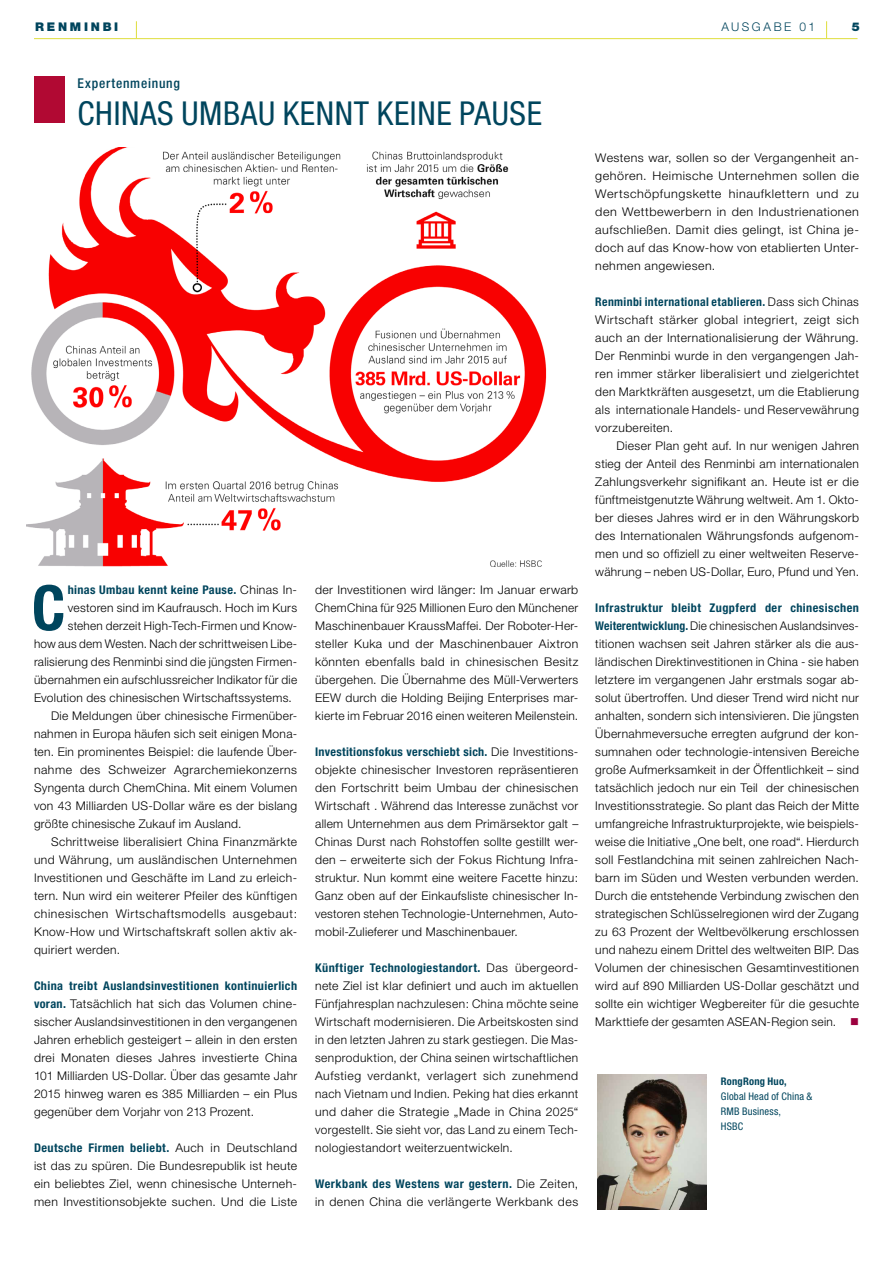
<style>
.page{position:relative;width:893px;height:1263px;background:#fff}
.page>*{position:absolute;margin:0;border:0;box-sizing:border-box;transform-origin:0 0}
.t1{font:700 condensed 62.4px "Helvetica Neue";color:#00455d}
.t2{font:condensed 33px "Helvetica Neue";letter-spacing:.02em;color:#00455d}
.t3{font:500 condensed 13.5px "Helvetica Neue";letter-spacing:.055em;color:#00455d}
.t4{font:300 12px/18px "Helvetica Neue";letter-spacing:.025em;color:#000;text-align:justify}
.t5{font:300 12px "Helvetica Neue";letter-spacing:.05em;color:#000}
.t6{font:700 condensed 12px "Helvetica Neue";letter-spacing:.025em;color:#00455d}
.t7{font:900 12px "Helvetica Neue";letter-spacing:.23em;color:#00455d}
.t8{font:300 12px "Helvetica Neue";letter-spacing:.21em;color:#00455d}
.t9{font:condensed 10.5px/15px "Helvetica Neue";letter-spacing:.02em;color:#00455d}
.t10{font:700 condensed 10.5px "Helvetica Neue";letter-spacing:.02em;color:#00455d}
.s1{font-weight:300;font-stretch:normal;color:#000}
.s2{font-weight:700;font-stretch:condensed;color:#00455d}
.s3{color:#9c003f}
</style>
<div class="page">
<hr style="left:34px;top:38px;width:823px;height:1px;background:#dfde3c">
<svg style="left:136px;top:21px;width:1px;height:17px"></svg>
<svg style="left:826px;top:21px;width:1px;height:17px"></svg>
<div style="left:34px;top:77px;width:31px;height:46px;background:#b10933"></div>
<img style="left:27px;top:148px;width:520px;height:419px">
<img style="left:597px;top:1075px;width:109px;height:135px">
<p class="t7" style="left:35px;top:20px;width:85px">RENMINBI</p>
<p class="t8" style="left:721px;top:19px;width:95px">AUSGABE 01</p>
<p class="t7" style="left:852px;top:19px;width:10px">5</p>
<p class="t3" style="left:78px;top:75px;width:104px">Expertenmeinung</p>
<h2 class="t2" style="left:78px;top:94px;width:466px">CHINAS UMBAU KENNT KEINE PAUSE</h2>
<h1 class="t1" style="left:32px;top:570px;width:35px">C</h1>
<p class="t6" style="left:68px;top:582px;width:231px">hinas Umbau kennt keine Pause. <span class="s1">Chinas In-</span></p>
<p class="t4" style="left:68px;top:598px;width:231px">vestoren sind im Kaufrausch. Hoch im Kurs</p>
<p class="t4" style="left:68px;top:616px;width:231px">stehen derzeit High-Tech-Firmen und Know-</p>
<p class="t4" style="left:34px;top:634px;width:265px">how aus dem Westen. Nach der schrittweisen Libe-</p>
<p class="t4" style="left:34px;top:652px;width:265px">ralisierung des Renminbi sind die jüngsten Firmen-</p>
<p class="t4" style="left:34px;top:670px;width:265px">übernahmen ein aufschlussreicher Indikator für die</p>
<p class="t4" style="left:34px;top:688px;width:259px">Evolution des chinesischen Wirtschaftssystems.</p>
<p class="t4" style="left:51px;top:706px;width:248px">Die Meldungen über chinesische Firmenüber-</p>
<p class="t4" style="left:34px;top:724px;width:265px">nahmen in Europa häufen sich seit einigen Mona-</p>
<p class="t4" style="left:34px;top:742px;width:265px">ten. Ein prominentes Beispiel: die laufende Über-</p>
<p class="t4" style="left:34px;top:760px;width:265px">nahme des Schweizer Agrarchemiekonzerns</p>
<p class="t4" style="left:34px;top:778px;width:265px">Syngenta durch ChemChina. Mit einem Volumen</p>
<p class="t4" style="left:34px;top:796px;width:265px">von 43 Milliarden US-Dollar wäre es der bislang</p>
<p class="t4" style="left:34px;top:814px;width:209px">größte chinesische Zukauf im Ausland.</p>
<p class="t4" style="left:51px;top:832px;width:248px">Schrittweise liberalisiert China Finanzmärkte</p>
<p class="t4" style="left:34px;top:850px;width:265px">und Währung, um ausländischen Unternehmen</p>
<p class="t4" style="left:34px;top:868px;width:265px">Investitionen und Geschäfte im Land zu erleich-</p>
<p class="t4" style="left:34px;top:886px;width:265px">tern. Nun wird ein weiterer Pfeiler des künftigen</p>
<p class="t5" style="left:34px;top:906px;width:265px">chinesischen Wirtschaftsmodells ausgebaut:</p>
<p class="t4" style="left:34px;top:922px;width:265px">Know-How und Wirtschaftskraft sollen aktiv ak-</p>
<p class="t4" style="left:34px;top:940px;width:88px">quiriert werden.</p>
<p class="t4" style="left:34px;top:976px;width:265px"><span class="s2">China treibt Auslandsinvestitionen kontinuierlich voran.</span> Tatsächlich hat sich das Volumen chine&shy;sischer Auslandsinvestitionen in den vergangenen Jahren erheblich gesteigert – allein in den ersten drei Monaten dieses Jahres investierte China 101 Milliarden US-Dollar. Über das gesamte Jahr 2015 hinweg waren es 385 Milliarden – ein Plus gegenüber dem Vorjahr von 213 Prozent.</p>
<p class="t4" style="left:34px;top:1138px;width:265px"><span class="s2">Deutsche Firmen beliebt.</span> Auch in Deutschland ist das zu spüren. Die Bundesrepublik ist heute ein beliebtes Ziel, wenn chinesische Unterneh&shy;men Investitionsobjekte suchen. Und die Liste</p>
<p class="t4" style="left:315px;top:580px;width:265px">der Investitionen wird länger: Im Januar erwarb ChemChina für 925 Millionen Euro den Münchener Maschinenbauer KraussMaffei. Der Roboter-Her&shy;steller Kuka und der Maschinenbauer Aixtron könnten ebenfalls bald in chinesischen Besitz übergehen. Die Übernahme des Müll-Verwerters EEW durch die Holding Beijing Enterprises mar&shy;kierte im Februar 2016 einen weiteren Meilenstein.</p>
<p class="t4" style="left:315px;top:742px;width:265px"><span class="s2">Investitionsfokus verschiebt sich.</span> Die Investitions&shy;objekte chinesischer Investoren repräsentieren den Fortschritt beim Umbau der chinesischen Wirtschaft . Während das Interesse zunächst vor allem Unternehmen aus dem Primärsektor galt – Chinas Durst nach Rohstoffen sollte gestillt wer&shy;den – erweiterte sich der Fokus Richtung Infra&shy;struktur. Nun kommt eine weitere Facette hinzu:<br>Ganz oben auf der Einkaufsliste chinesischer In&shy;vestoren stehen Technologie-Unternehmen, Auto&shy;mobil-Zulieferer und Maschinenbauer.</p>
<p class="t4" style="left:315px;top:958px;width:265px"><span class="s2">Künftiger Technologiestandort.</span> Das übergeord&shy;nete Ziel ist klar definiert und auch im aktuellen Fünfjahresplan nachzulesen: China möchte seine Wirtschaft modernisieren. Die Arbeitskosten sind in den letzten Jahren zu stark gestiegen. Die Mas&shy;senproduktion, der China seinen wirtschaftlichen Aufstieg verdankt, verlagert sich zunehmend nach Vietnam und Indien. Peking hat dies erkannt und daher die Strategie „Made in China 2025“ vorgestellt. Sie sieht vor, das Land zu einem Tech&shy;nologiestandort weiterzuentwickeln.</p>
<p class="t4" style="left:315px;top:1174px;width:265px"><span class="s2">Werkbank des Westens war gestern.</span> Die Zeiten, in denen China die verlängerte Werkbank des</p>
<p class="t4" style="left:595px;top:148px;width:265px">Westens war, sollen so der Vergangenheit an&shy;gehören. Heimische Unternehmen sollen die Wertschöpfungskette hinaufklettern und zu den Wettbewerbern in den Industrienationen aufschließen. Damit dies gelingt, ist China je&shy;doch auf das Know-how von etablierten Unter&shy;nehmen angewiesen.</p>
<p class="t4" style="left:595px;top:292px;width:265px"><span class="s2">Renminbi international etablieren.</span> Dass sich Chinas Wirtschaft stärker global integriert, zeigt sich auch an der Internationalisierung der Währung.<br>Der Renminbi wurde in den vergangengen Jah&shy;ren immer stärker liberalisiert und zielgerichtet den Marktkräften ausgesetzt, um die Etablierung als internationale Handels- und Reservewährung vorzubereiten.</p>
<p class="t4" style="left:595px;top:436px;width:265px;text-align:left;text-indent:21px">Dieser Plan geht auf. In nur wenigen Jahren stieg der Anteil des Renminbi am internationalen Zahlungsverkehr signifikant an. Heute ist er die fünftmeistgenutzte Währung weltweit. Am 1. Okto&shy;ber dieses Jahres wird er in den Währungskorb des Internationalen Währungsfonds aufgenom&shy;men und so offiziell zu einer weltweiten Reserve&shy;währung – neben US-Dollar, Euro, Pfund und Yen.</p>
<p class="t4" style="left:595px;top:598px;width:265px;text-align:left"><span class="s2">Infrastruktur bleibt Zugpferd der chinesischen Weiterentwicklung.</span>Die chinesischen Auslandsinves&shy;titionen wachsen seit Jahren stärker als die aus&shy;ländischen Direktinvestitionen in China - sie haben letztere im vergangenen Jahr erstmals sogar ab&shy;solut übertroffen. Und dieser Trend wird nicht nur anhalten, sondern sich intensivieren. Die jüngsten Übernahmeversuche erregten aufgrund der kon&shy;sumnahen oder technologie-intensiven Bereiche große Aufmerksamkeit in der Öffentlichkeit – sind tatsächlich jedoch nur ein Teil der chinesischen Investitionsstrategie. So plant das Reich der Mitte umfangreiche Infrastrukturprojekte, wie beispiels&shy;weise die Initiative „One belt, one road“. Hierdurch soll Festlandchina mit seinen zahlreichen Nach&shy;barn im Süden und Westen verbunden werden.<br>Durch die entstehende Verbindung zwischen den strategischen Schlüsselregionen wird der Zugang zu 63 Prozent der Weltbevölkerung erschlossen und nahezu einem Drittel des weltweiten BIP. Das Volumen der chinesischen Gesamtinvestitionen wird auf 890 Milliarden US-Dollar geschätzt und sollte ein wichtiger Wegbereiter für die gesuchte Markttiefe der gesamten ASEAN-Region sein. <span class="s3">■</span></p>
<p class="t10" style="left:721px;top:1075px;width:67px">RongRong Huo,</p>
<p class="t9" style="left:721px;top:1088px;width:93px">Global Head of China &amp;<br>RMB Business,<br>HSBC</p>
</div>
